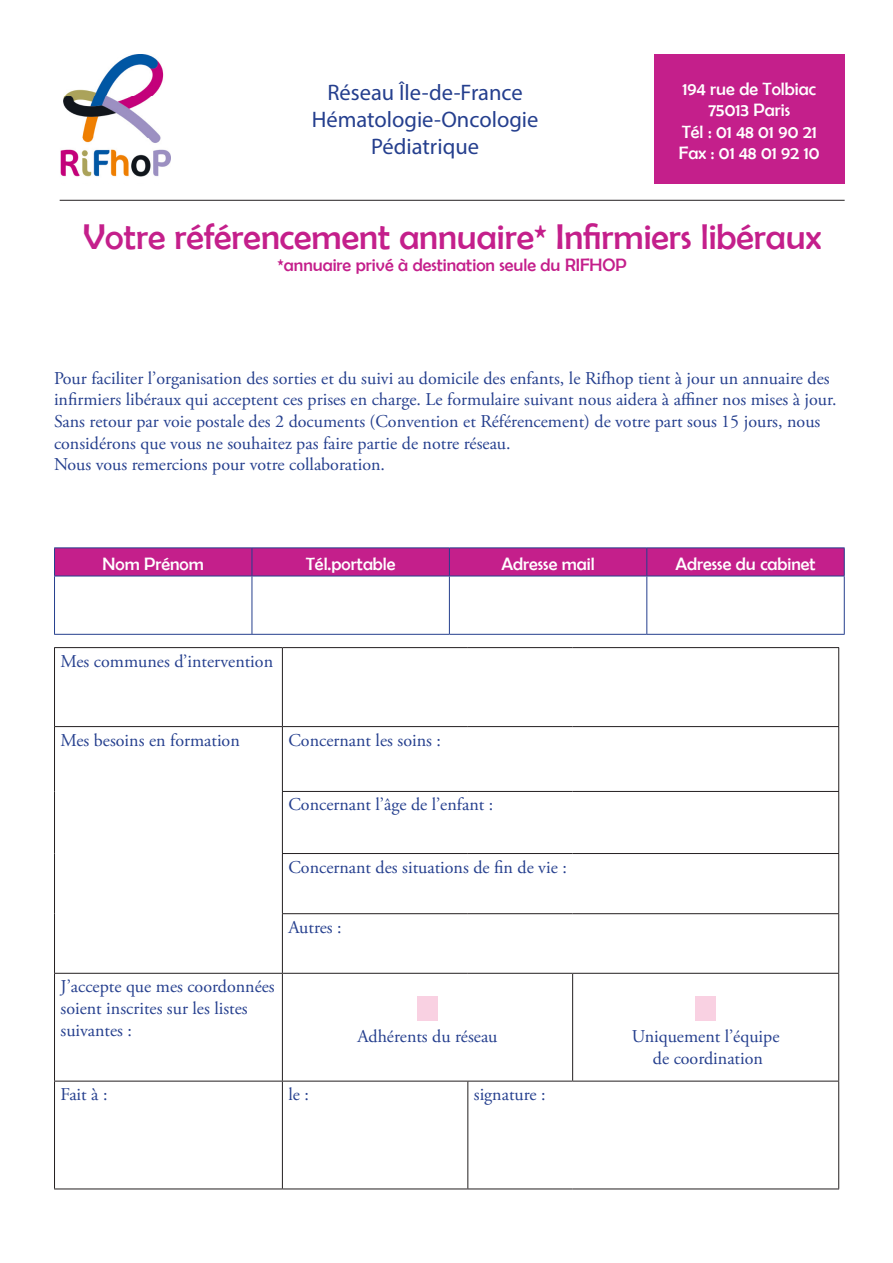
<style>
.page{position:relative;width:893px;height:1263px;background:#fff}
.page>*{position:absolute;margin:0;border:0;box-sizing:border-box;transform-origin:0 0}
.t1{font:36px "Berlin Sans FB";color:#c41f8b}
.t2{font:22.5px "Myriad Pro";color:#253f8e}
.t3{font:18px/21.6px "Adobe Garamond Pro";color:#253f8e}
.t4{font:18px "Berlin Sans FB";color:#fff}
.t5{font:18px "Berlin Sans FB";color:#c41f8b}
</style>
<div class="page">
<img style="left:60px;top:54px;width:110px;height:123px">
<div style="left:654px;top:54px;width:191px;height:130px;background:#c41f8b"></div>
<hr style="left:54px;top:547px;width:198px;height:1px;background:#253f8e">
<hr style="left:252px;top:547px;width:197px;height:1px;background:#253f8e">
<hr style="left:449px;top:547px;width:198px;height:1px;background:#253f8e">
<hr style="left:647px;top:547px;width:198px;height:1px;background:#253f8e">
<svg style="left:54px;top:548px;width:791px;height:28px;background:#be208b"></svg>
<hr style="left:54px;top:576px;width:198px;height:1px;background:#253f8e">
<hr style="left:54px;top:576px;width:1px;height:58px;background:#253f8e">
<hr style="left:252px;top:576px;width:197px;height:1px;background:#253f8e">
<hr style="left:252px;top:576px;width:1px;height:58px;background:#253f8e">
<hr style="left:449px;top:576px;width:198px;height:1px;background:#253f8e">
<hr style="left:449px;top:576px;width:1px;height:58px;background:#253f8e">
<hr style="left:647px;top:576px;width:198px;height:1px;background:#253f8e">
<hr style="left:646px;top:576px;width:1px;height:58px;background:#253f8e">
<hr style="left:844px;top:576px;width:1px;height:58px;background:#253f8e">
<hr style="left:54px;top:634px;width:198px;height:1px;background:#253f8e">
<hr style="left:252px;top:634px;width:197px;height:1px;background:#253f8e">
<hr style="left:449px;top:634px;width:198px;height:1px;background:#253f8e">
<hr style="left:647px;top:634px;width:198px;height:1px;background:#253f8e">
<hr style="left:54px;top:647px;width:228px;height:1px;background:#231f20">
<hr style="left:54px;top:648px;width:1px;height:78px;background:#231f20">
<hr style="left:282px;top:647px;width:186px;height:1px;background:#231f20">
<hr style="left:282px;top:648px;width:1px;height:78px;background:#231f20">
<hr style="left:468px;top:647px;width:105px;height:1px;background:#231f20">
<hr style="left:573px;top:647px;width:266px;height:1px;background:#231f20">
<hr style="left:838px;top:648px;width:1px;height:78px;background:#231f20">
<hr style="left:54px;top:726px;width:228px;height:1px;background:#231f20">
<hr style="left:54px;top:727px;width:1px;height:64px;background:#231f20">
<hr style="left:282px;top:726px;width:186px;height:1px;background:#231f20">
<hr style="left:282px;top:727px;width:1px;height:64px;background:#231f20">
<hr style="left:468px;top:726px;width:105px;height:1px;background:#231f20">
<hr style="left:573px;top:726px;width:266px;height:1px;background:#231f20">
<hr style="left:838px;top:727px;width:1px;height:64px;background:#231f20">
<hr style="left:54px;top:791px;width:1px;height:62px;background:#231f20">
<hr style="left:282px;top:791px;width:186px;height:1px;background:#231f20">
<hr style="left:282px;top:792px;width:1px;height:61px;background:#231f20">
<hr style="left:468px;top:791px;width:105px;height:1px;background:#231f20">
<hr style="left:573px;top:791px;width:266px;height:1px;background:#231f20">
<hr style="left:838px;top:792px;width:1px;height:61px;background:#231f20">
<hr style="left:54px;top:853px;width:1px;height:61px;background:#231f20">
<hr style="left:282px;top:853px;width:186px;height:1px;background:#231f20">
<hr style="left:282px;top:854px;width:1px;height:59px;background:#231f20">
<hr style="left:468px;top:853px;width:105px;height:1px;background:#231f20">
<hr style="left:573px;top:853px;width:266px;height:1px;background:#231f20">
<hr style="left:838px;top:854px;width:1px;height:59px;background:#231f20">
<hr style="left:54px;top:914px;width:1px;height:59px;background:#231f20">
<hr style="left:282px;top:913px;width:186px;height:1px;background:#231f20">
<hr style="left:282px;top:914px;width:1px;height:59px;background:#231f20">
<hr style="left:468px;top:913px;width:105px;height:1px;background:#231f20">
<hr style="left:573px;top:913px;width:266px;height:1px;background:#231f20">
<hr style="left:838px;top:914px;width:1px;height:59px;background:#231f20">
<hr style="left:54px;top:973px;width:228px;height:1px;background:#231f20">
<hr style="left:54px;top:974px;width:1px;height:107px;background:#231f20">
<hr style="left:282px;top:973px;width:186px;height:1px;background:#231f20">
<hr style="left:282px;top:974px;width:1px;height:107px;background:#231f20">
<hr style="left:468px;top:973px;width:105px;height:1px;background:#231f20">
<hr style="left:573px;top:973px;width:266px;height:1px;background:#231f20">
<hr style="left:572px;top:974px;width:1px;height:107px;background:#231f20">
<hr style="left:838px;top:974px;width:1px;height:107px;background:#231f20">
<hr style="left:54px;top:1081px;width:228px;height:1px;background:#231f20">
<hr style="left:54px;top:1081px;width:1px;height:107px;background:#231f20">
<hr style="left:282px;top:1081px;width:186px;height:1px;background:#231f20">
<hr style="left:282px;top:1081px;width:1px;height:107px;background:#231f20">
<hr style="left:468px;top:1081px;width:105px;height:1px;background:#231f20">
<hr style="left:467px;top:1081px;width:1px;height:107px;background:#231f20">
<hr style="left:573px;top:1081px;width:266px;height:1px;background:#231f20">
<hr style="left:838px;top:1081px;width:1px;height:107px;background:#231f20">
<hr style="left:54px;top:1188px;width:228px;height:1px;background:#231f20">
<hr style="left:282px;top:1188px;width:186px;height:1px;background:#231f20">
<hr style="left:468px;top:1188px;width:105px;height:1px;background:#231f20">
<hr style="left:573px;top:1188px;width:266px;height:1px;background:#231f20">
<div style="left:417px;top:996px;width:21px;height:25px;background:#f9d1e2"></div>
<div style="left:695px;top:996px;width:21px;height:25px;background:#f9d1e2"></div>
<hr style="left:60px;top:200px;width:785px;height:1px;background:#231f20">
<p class="t2" style="left:327px;top:79px;width:197px">Réseau Île-de-France</p>
<p class="t2" style="left:312px;top:106px;width:228px">Hématologie-Oncologie</p>
<p class="t2" style="left:371px;top:133px;width:109px">Pédiatrique</p>
<p class="t4" style="left:682px;top:78px;width:135px">194 rue de Tolbiac</p>
<p class="t4" style="left:708px;top:100px;width:83px">75013 Paris</p>
<p class="t4" style="left:682px;top:122px;width:137px">Tél : 01 48 01 90 21</p>
<p class="t4" style="left:679px;top:143px;width:142px">Fax : 01 48 01 92 10</p>
<p class="t1" style="left:83px;top:217px;width:740px">Votre référencement annuaire* Infirmiers libéraux</p>
<p class="t5" style="left:278px;top:255px;width:351px">*annuaire privé à destination seule du RIFHOP</p>
<p class="t3" style="left:54px;top:368px;width:784px">Pour faciliter l’organisation des sorties et du suivi au domicile des enfants, le Rifhop tient à jour un annuaire des infirmiers libéraux qui acceptent ces prises en charge. Le formulaire suivant nous aidera à affiner nos mises à jour.<br>Sans retour par voie postale des 2 documents (Convention et Référencement) de votre part sous 15 jours, nous considérons que vous ne souhaitez pas faire partie de notre réseau.</p>
<p class="t3" style="left:54px;top:454px;width:333px">Nous vous remercions pour votre collaboration.</p>
<p class="t4" style="left:103px;top:554px;width:103px">Nom Prénom</p>
<p class="t4" style="left:306px;top:554px;width:91px">Tél.portable</p>
<p class="t4" style="left:501px;top:554px;width:95px">Adresse mail</p>
<p class="t4" style="left:675px;top:554px;width:142px">Adresse du cabinet</p>
<p class="t3" style="left:61px;top:651px;width:214px">Mes communes d’intervention</p>
<p class="t3" style="left:61px;top:730px;width:181px">Mes besoins en formation</p>
<p class="t3" style="left:288px;top:730px;width:154px">Concernant les soins :</p>
<p class="t3" style="left:288px;top:795px;width:206px">Concernant l’âge de l’enfant :</p>
<p class="t3" style="left:288px;top:857px;width:280px">Concernant des situations de fin de vie :</p>
<p class="t3" style="left:288px;top:917px;width:55px">Autres :</p>
<p class="t3" style="left:61px;top:976px;width:216px">J’accepte que mes coordonnées soient inscrites sur les listes suivantes :</p>
<p class="t3" style="left:357px;top:1026px;width:142px">Adhérents du réseau</p>
<p class="t3" style="left:632px;top:1026px;width:149px">Uniquement l’équipe</p>
<p class="t3" style="left:653px;top:1048px;width:112px">de coordination</p>
<p class="t3" style="left:61px;top:1084px;width:49px">Fait à :</p>
<p class="t3" style="left:288px;top:1084px;width:22px">le :</p>
<p class="t3" style="left:474px;top:1084px;width:73px">signature :</p>
</div>
